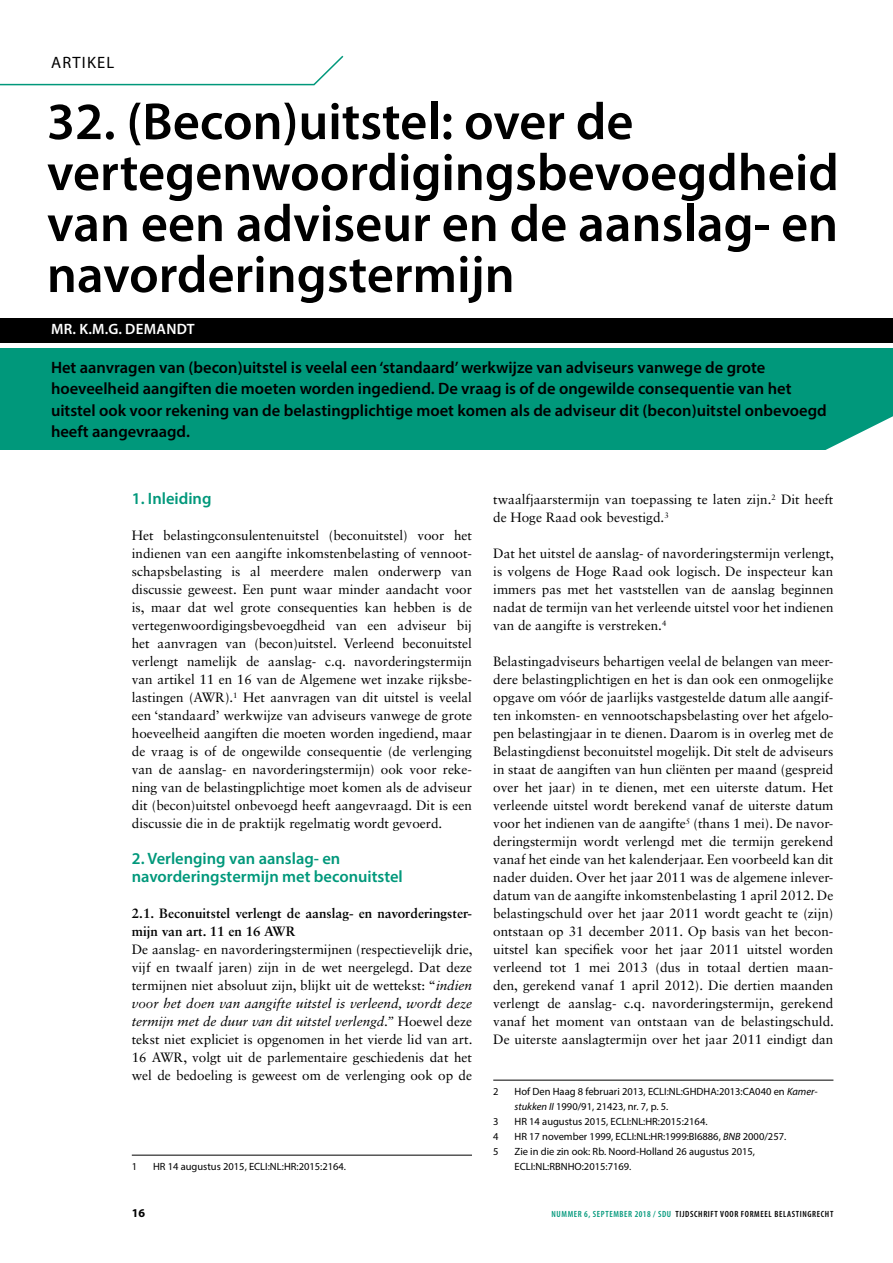
<style>
.page{position:relative;width:893px;height:1263px;background:#fff}
.page>*{position:absolute;margin:0;border:0;box-sizing:border-box;transform-origin:0 0}
.t1{font:600 52.5px/51px "Myriad Pro";color:#000}
.t2{font:600 16.5px/21px "Myriad Pro";color:#000}
.t3{font:600 16.5px/18px "Myriad Pro";color:#00987b}
.t4{font:16.5px "Myriad Pro";color:#000}
.t5{font:600 15px "Myriad Pro";letter-spacing:.02em;color:#fff}
.t6{font:13.5px/18px "Sabon LT Std";color:#000;text-align:justify}
.t7{font:700 13.5px/18px "Sabon LT Std";color:#000}
.t8{font:700 12px "Myriad Pro";color:#000}
.t9{font:10.5px/15px "Myriad Pro";color:#000}
.t10{font:600 condensed 9px "Myriad Pro";letter-spacing:.07em;color:#000}
.t11{font:600 condensed 9px "Myriad Pro";color:#00987b}
.s1{font-style:italic}
.s2{color:#00987b}
</style>
<div class="page">
<div style="left:0;top:318px;width:893px;height:24px;background:#000"></div>
<svg style="left:0;top:55px;width:344px;height:31px"></svg>
<hr style="left:132px;top:1155px;width:340px;height:1px;background:#000">
<hr style="left:493px;top:1080px;width:340px;height:1px;background:#000">
<div style="left:0;top:348px;width:893px;height:101px;background:#00987b"></div>
<svg style="left:816px;top:449px;width:77px;height:1px"></svg>
<p class="t4" style="left:51px;top:53px;width:65px">Arti kel</p>
<h1 class="t1" style="left:47px;top:95px;width:793px">32. (Becon)uitstel: over de vertegenwoordigingsbevoegdheid van een adviseur en de aanslag- en navorderingstermijn</h1>
<p class="t5" style="left:51px;top:320px;width:145px">MR. K.M.G. DEMANDT</p>
<p class="t2" style="left:51px;top:357px;width:777px">Het aanvragen van (becon)uitstel is veelal een ‘standaard’ werkwijze van adviseurs vanwege de grote hoeveelheid aangiften die moeten worden ingediend. De vraag is of de ongewilde consequentie van het uitstel ook voor rekening van de belastingplichtige moet komen als de adviseur dit (becon)uitstel onbevoegd heeft aangevraagd.</p>
<p class="t3" style="left:132px;top:489px;width:81px">1. Inleiding</p>
<p class="t6" style="left:132px;top:526px;width:342px">Het belastingconsulentenuitstel (beconuitstel) voor het indienen van een aangifte inkomstenbelasting of vennoot&shy;schapsbelasting is al meerdere malen onderwerp van discussie geweest. Een punt waar minder aandacht voor is, maar dat wel grote consequenties kan hebben is de vertegenwoordigingsbevoegdheid van een adviseur bij het aanvragen van (becon)uitstel. Verleend beconuitstel verlengt namelijk de aanslag- c.q. navorderingstermijn van artikel 11 en 16 van de Algemene wet inzake rijksbe&shy;lastingen (AWR).<sup>1</sup> Het aanvragen van dit uitstel is veelal een ‘standaard’ werkwijze van adviseurs vanwege de grote hoeveelheid aangiften die moeten worden ingediend, maar de vraag is of de ongewilde consequentie (de verlenging van de aanslag- en navorderingstermijn) ook voor reke&shy;ning van de belastingplichtige moet komen als de adviseur dit (becon)uitstel onbevoegd heeft aangevraagd. Dit is een discussie die in de praktijk regelmatig wordt gevoerd.</p>
<p class="t3" style="left:132px;top:849px;width:273px">2. Verlenging van aanslag- en navorderingstermijn met beconuitstel</p>
<p class="t7" style="left:132px;top:904px;width:342px">2.1. Beconuitstel verlengt de aanslag- en navorderingster&shy;mijn van art. 11 en 16 AWR</p>
<p class="t6" style="left:132px;top:940px;width:342px">De aanslag- en navorderingstermijnen (respectievelijk drie, vijf en twaalf jaren) zijn in de wet neergelegd. Dat deze termijnen niet absoluut zijn, blijkt uit de wettekst: “<span class="s1">indien voor het doen van aangifte uitstel is verleend, wordt deze termijn met de duur van dit uitstel verlengd.”</span> Hoewel deze tekst niet expliciet is opgenomen in het vierde lid van art.<br>16 AWR, volgt uit de parlementaire geschiedenis dat het wel de bedoeling is geweest om de verlenging ook op de</p>
<p class="t9" style="left:132px;top:1159px;width:7px">1</p>
<p class="t9" style="left:153px;top:1159px;width:195px">HR 14 augustus 2015, ECLI:NL:HR:2015:2164.</p>
<p class="t6" style="left:493px;top:490px;width:342px">twaalfjaarstermijn van toepassing te laten zijn.<sup>2</sup> Dit heeft de Hoge Raad ook bevestigd.<sup>3</sup></p>
<p class="t6" style="left:493px;top:544px;width:342px">Dat het uitstel de aanslag- of navorderingstermijn verlengt, is volgens de Hoge Raad ook logisch. De inspecteur kan immers pas met het vaststellen van de aanslag beginnen nadat de termijn van het verleende uitstel voor het indienen van de aangifte is verstreken.<sup>4</sup></p>
<p class="t6" style="left:493px;top:652px;width:342px">Belastingadviseurs behartigen veelal de belangen van meer&shy;dere belastingplichtigen en het is dan ook een onmogelijke opgave om vóór de jaarlijks vastgestelde datum alle aangif&shy;ten inkomsten- en vennootschapsbelasting over het afgelo&shy;pen belastingjaar in te dienen. Daarom is in overleg met de Belastingdienst beconuitstel mogelijk. Dit stelt de adviseurs in staat de aangiften van hun cliënten per maand (gespreid over het jaar) in te dienen, met een uiterste datum. Het verleende uitstel wordt berekend vanaf de uiterste datum voor het indienen van de aangifte<sup>5</sup> (thans 1 mei). De navor&shy;deringstermijn wordt verlengd met die termijn gerekend vanaf het einde van het kalenderjaar. Een voorbeeld kan dit nader duiden. Over het jaar 2011 was de algemene inlever&shy;datum van de aangifte inkomstenbelasting 1 april 2012. De belastingschuld over het jaar 2011 wordt geacht te (zijn) ontstaan op 31 december 2011. Op basis van het becon&shy;uitstel kan specifiek voor het jaar 2011 uitstel worden verleend tot 1 mei 2013 (dus in totaal dertien maan&shy;den, gerekend vanaf 1 april 2012). Die dertien maanden verlengt de aanslag- c.q. navorderingstermijn, gerekend vanaf het moment van ontstaan van de belastingschuld.<br>De uiterste aanslagtermijn over het jaar 2011 eindigt dan</p>
<p class="t9" style="left:493px;top:1084px;width:7px">2</p>
<p class="t9" style="left:514px;top:1084px;width:305px">Hof Den Haag 8 februari 2013, ECLI:NL:GHDHA:2013:CA040 en <span class="s1">Kamer&shy;stukken II</span> 1990/91, 21423, nr. 7, p. 5.</p>
<p class="t9" style="left:493px;top:1114px;width:7px">3</p>
<p class="t9" style="left:515px;top:1114px;width:195px">HR 14 augustus 2015, ECLI:NL:HR:2015:2164.</p>
<p class="t9" style="left:493px;top:1129px;width:7px">4</p>
<p class="t9" style="left:515px;top:1129px;width:273px">HR 17 november 1999, ECLI:NL:HR:1999:BI6886, <span class="s1">BNB</span> 2000/257.</p>
<p class="t9" style="left:493px;top:1144px;width:7px">5</p>
<p class="t9" style="left:515px;top:1144px;width:242px">Zie in die zin ook: Rb. Noord-Holland 26 augustus 2015,<br>ECLI:NL:RBNHO:2015:7169.</p>
<p class="t8" style="left:132px;top:1205px;width:15px">16</p>
<p class="t11" style="left:551px;top:1208px;width:16px">NUMMER</p>
<p class="t10" style="left:584px;top:1208px;width:250px"><span class="s2">6, SEPTEMBER 2018 / SDU</span> TIJDSCHRIFT VOOR FORMEEL BELASTINGRECHT</p>
</div>
